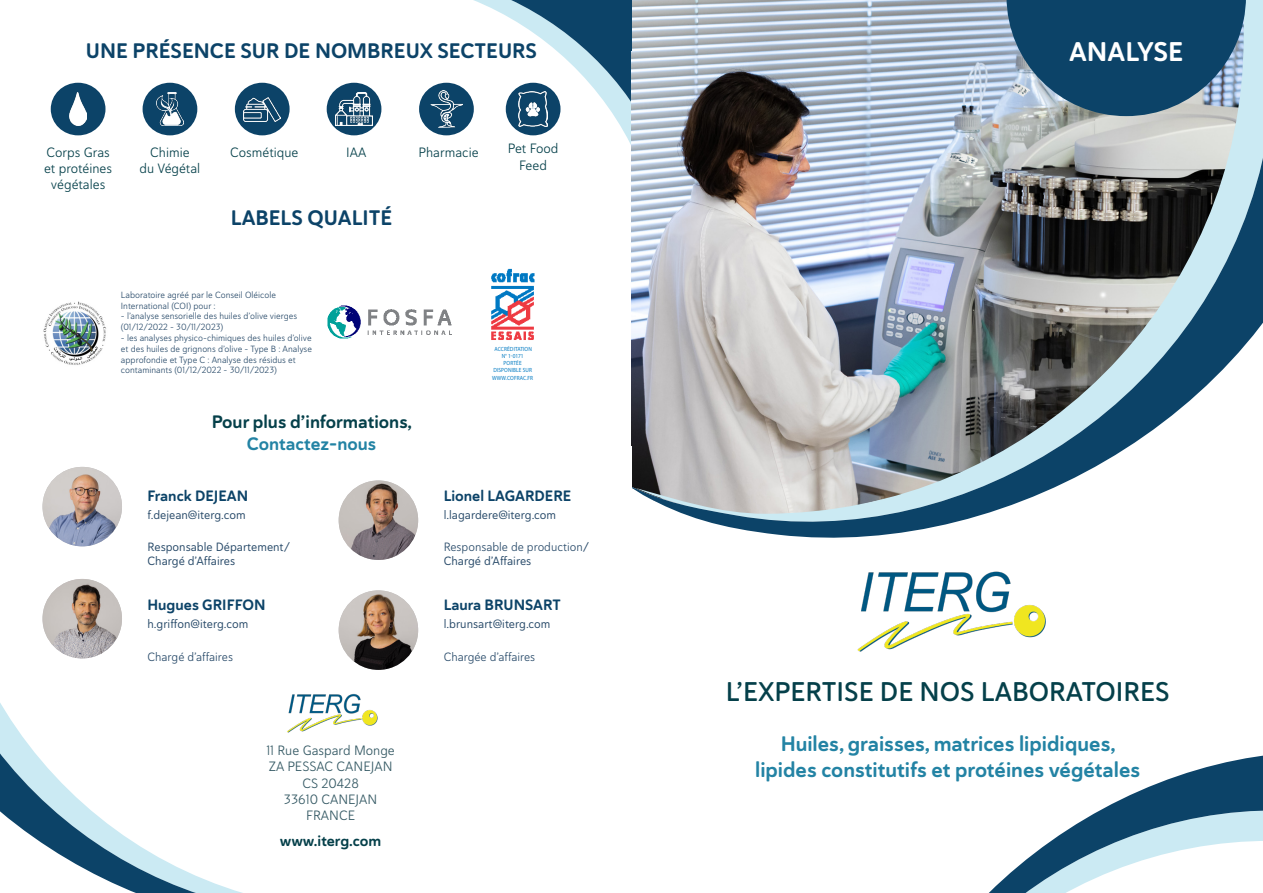
<style>
.page{position:relative;width:1263px;height:893px;background:#fff}
.page>*{position:absolute;margin:0;border:0;box-sizing:border-box;transform-origin:0 0}
.t1{font:27px "Haboro Soft Nor Dem";color:#05404a}
.t2{font:27px "Haboro Soft Nor Bol";color:#fff}
.t3{font:21px/25.2px "Haboro Soft Nor Bol";color:#2383a4;text-align:center}
.t4{font:21px "Haboro Soft Nor Bol";color:#0c4368}
.t5{font:18px "Haboro Soft Nor Bol";color:#05404a}
.t6{font:18px "Haboro Soft Nor Bol";color:#2383a4}
.t7{font:15px "Haboro Soft Nor Bol";color:#0c4368}
.t8{font:15px "Haboro Soft Nor Bol";color:#05404a}
.t9{font:13.5px/16.2px "Haboro Soft Nor Boo";color:#05404a;text-align:center}
.t10{font:13.5px/16.2px "Haboro Soft Nor Boo";color:#325762}
.t11{font:12px/14.4px "Haboro Soft Nor Reg";color:#284a69}
.t12{font:12px/14.4px "Haboro Soft Nor Boo";color:#284a69}
.t13{font:9px/10.8px "Haboro Soft Nor Boo";color:#284a69}
.t14{font:6px/7.2px "Myriad Pro";letter-spacing:.02em;color:#007ac2;text-align:center;scale:.9 1}
.s1{font-family:"Haboro Soft Nor Reg"}
</style>
<div class="page">
<svg style="left:248px;top:0;width:379px;height:137px"></svg>
<img style="left:627px;top:0;width:636px;height:538px">
<svg style="left:1006px;top:0;width:240px;height:116px;background:#305e7d"></svg>
<svg style="left:0;top:466px;width:419px;height:427px"></svg>
<svg style="left:989px;top:755px;width:274px;height:138px"></svg>
<img style="left:280px;top:687px;width:101px;height:48px">
<img style="left:43px;top:467px;width:79px;height:79px;border-radius:40px">
<img style="left:43px;top:579px;width:79px;height:79px;border-radius:40px">
<img style="left:339px;top:480px;width:79px;height:80px;border-radius:40px">
<img style="left:339px;top:590px;width:79px;height:80px;border-radius:40px">
<div style="left:419px;top:83px;width:55px;height:52px;background:#0c4368;border-radius:50%"></div>
<img style="left:430px;top:90px;width:33px;height:38px">
<div style="left:235px;top:83px;width:55px;height:52px;background:#0c4368;border-radius:50%"></div>
<img style="left:244px;top:97px;width:37px;height:24px">
<div style="left:51px;top:83px;width:54px;height:52px;background:#0c4368;border-radius:50%"></div>
<img style="left:70px;top:93px;width:17px;height:32px">
<div style="left:143px;top:83px;width:54px;height:52px;background:#0c4368;border-radius:50%"></div>
<img style="left:156px;top:93px;width:27px;height:32px">
<div style="left:327px;top:83px;width:54px;height:52px;background:#0c4368;border-radius:50%"></div>
<img style="left:335px;top:93px;width:38px;height:32px">
<hr style="left:244px;top:0;width:19px;height:4px;background:#fff">
<div style="left:557px;top:0;width:75px;height:19px;background:#0c4368"></div>
<div style="left:590px;top:12px;width:42px;height:39px;background:#0c4368"></div>
<div style="left:615px;top:446px;width:16px;height:79px;background:#fff"></div>
<div style="left:506px;top:83px;width:54px;height:52px;background:#0c4368;border-radius:50%"></div>
<img style="left:519px;top:91px;width:28px;height:36px">
<img style="left:857px;top:571px;width:189px;height:81px">
<img style="left:491px;top:268px;width:44px;height:72px">
<img style="left:43px;top:301px;width:63px;height:64px">
<img style="left:327px;top:305px;width:124px;height:34px">
<p class="t4" style="left:86px;top:37px;width:453px">UNE PRÉSENCE SUR DE NOMBREUX SECTEURS</p>
<p class="t9" style="left:46px;top:144px;width:65px">Corps Gras</p>
<p class="t9" style="left:44px;top:160px;width:70px">et protéines</p>
<p class="t9" style="left:51px;top:176px;width:56px">végétales</p>
<p class="t9" style="left:140px;top:144px;width:62px">Chimie<br>du Végétal</p>
<p class="t9" style="left:230px;top:144px;width:70px">Cosmétique</p>
<p class="t9" style="left:346px;top:144px;width:22px">IAA</p>
<p class="t9" style="left:418px;top:144px;width:62px">Pharmacie</p>
<p class="t9" style="left:508px;top:140px;width:52px">Pet Food<br>Feed</p>
<p class="t4" style="left:231px;top:204px;width:163px">LABELS QUALITÉ</p>
<p class="t13" style="left:121px;top:289px;width:157px">Laboratoire agréé par le Conseil Oléicole<br>International (COI) pour :</p>
<p class="t13" style="left:121px;top:311px;width:178px">- l’analyse sensorielle des huiles d’olive vierges (01/12/2022 – 30/11/2023)</p>
<p class="t13" style="left:121px;top:332px;width:193px">- les analyses physico-chimiques des huiles d’olive et des huiles de grignons d’olive – Type B : Analyse approfondie et Type C : Analyse des résidus et contaminants (01/12/2022 – 30/11/2023)</p>
<p class="t5" style="left:212px;top:410px;width:202px">Pour plus d’informations,</p>
<p class="t6" style="left:247px;top:432px;width:131px">Contactez-nous</p>
<p class="t7" style="left:148px;top:485px;width:102px">Franck DEJEAN</p>
<p class="t11" style="left:148px;top:507px;width:100px">f.dejean@iterg.com</p>
<p class="t11" style="left:148px;top:539px;width:144px">Responsable Département/<br>Chargé d’Affaires</p>
<p class="t7" style="left:148px;top:595px;width:119px">Hugues GRIFFON</p>
<p class="t11" style="left:148px;top:617px;width:102px">h.griffon@iterg.com</p>
<p class="t12" style="left:148px;top:649px;width:87px">Chargé d’affaires</p>
<p class="t14" style="left:494px;top:345px;width:43px">ACCRÉDITATION<br>N° 1-0171</p>
<p class="t14" style="left:492px;top:359px;width:47px">PORTÉE<br>DISPONIBLE SUR<br>WWW.COFRAC.FR</p>
<p class="t7" style="left:444px;top:485px;width:129px">Lionel LAGARDERE</p>
<p class="t11" style="left:444px;top:507px;width:114px">l.lagardere@iterg.com</p>
<p class="t12" style="left:444px;top:539px;width:147px">Responsable de production<span class="s1">/<br>Chargé d’Affaires</span></p>
<p class="t7" style="left:444px;top:595px;width:119px">Laura BRUNSART</p>
<p class="t11" style="left:444px;top:617px;width:108px">l.brunsart@iterg.com</p>
<p class="t12" style="left:444px;top:649px;width:93px">Chargée d’affaires</p>
<p class="t10" style="left:266px;top:742px;width:130px">11 Rue Gaspard Monge<br>ZA PESSAC CANEJAN</p>
<p class="t10" style="left:284px;top:775px;width:95px;text-align:center">CS 20428<br>33610 CANEJAN<br>FRANCE</p>
<p class="t8" style="left:280px;top:831px;width:103px">www.iterg.com</p>
<p class="t2" style="left:1069px;top:34px;width:116px">ANALYSE</p>
<p class="t1" style="left:726px;top:674px;width:445px">L’EXPERTISE DE NOS LABORATOIRES</p>
<p class="t3" style="left:755px;top:731px;width:387px">Huiles, graisses, matrices lipidiques, lipides constitutifs et protéines végétales</p>
</div>
